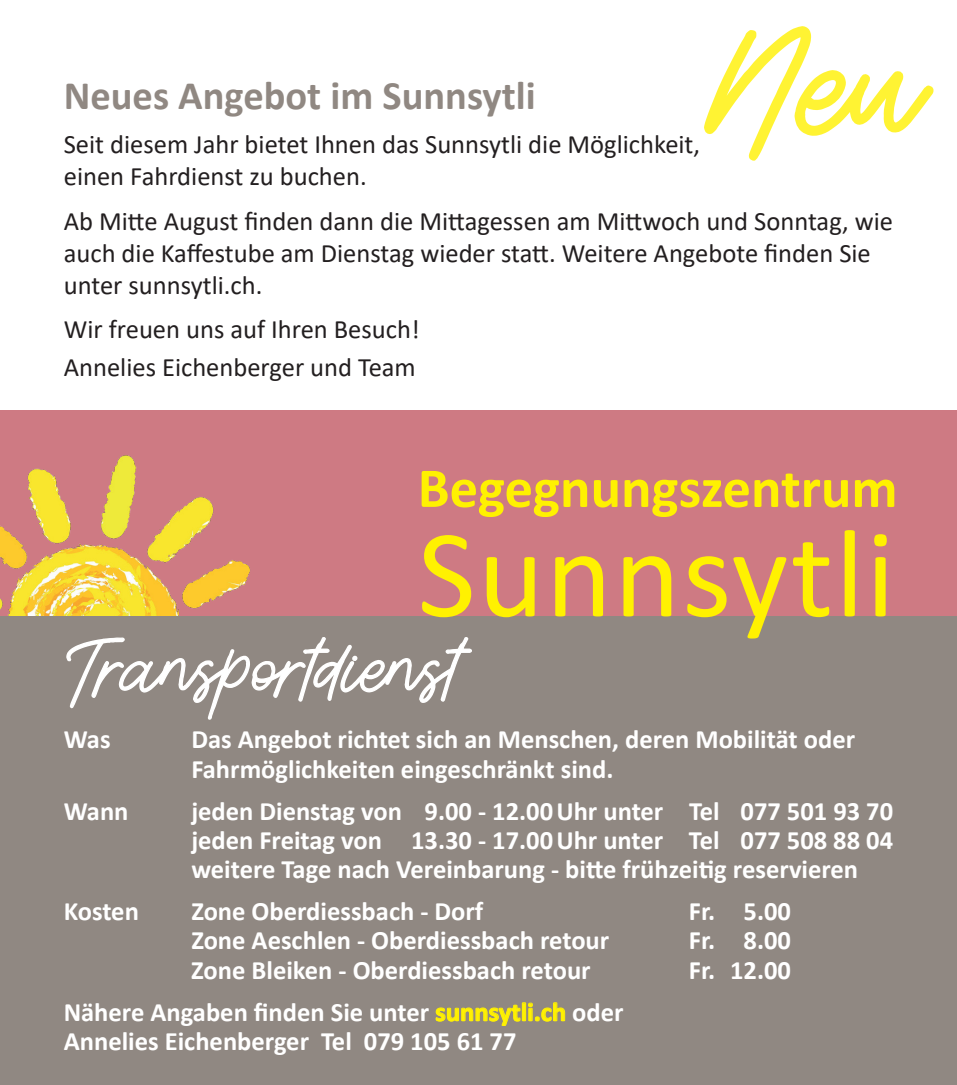
<style>
.page{position:relative;width:957px;height:1085px;background:#fff}
.page>*{position:absolute;margin:0;border:0;box-sizing:border-box;transform-origin:0 0}
.t1{font:126.23px "Calibri";letter-spacing:.015em;color:#fff101}
.t2{font:123.75px "Aesthetik Script";color:#fff101}
.t3{font:63px "Aesthetik Script";color:#fff}
.t4{font:700 56.93px "Calibri";color:#fff101}
.t5{font:700 40.5px "Calibri";color:#908882}
.t6{font:700 26.55px/29.2px "Calibri";color:#fff}
.t7{font:26.55px/44.6px "Calibri";color:#231f20}
.s1{color:#fff101}
</style>
<div class="page">
<div style="left:0;top:615px;width:957px;height:469px;background:#908882"></div>
<div style="left:0;top:410px;width:957px;height:205px;background:#ce7a83"></div>
<img style="left:0;top:455px;width:250px;height:160px">
<svg style="left:66px;top:637px;width:406px;height:83px"></svg>
<svg style="left:436px;top:1002px;width:129px;height:24px"></svg>
<svg style="left:704px;top:26px;width:230px;height:135px"></svg>
<h2 class="t2" style="left:700px;top:1px;width:224px">Neu</h2>
<p class="t7" style="left:64px;top:153px;width:831px">einen Fahrdienst zu buchen.<br>Ab Mitte August finden dann die Mittagessen am Mittwoch und Sonntag, wie</p>
<p class="t7" style="left:64px;top:236px;width:808px;line-height:31.9px">auch die Kaffestube am Dienstag wieder statt. Weitere Angebote finden Sie unter sunnsytli.ch.</p>
<p class="t7" style="left:64px;top:309px;width:357px;line-height:38.2px">Wir freuen uns auf Ihren Besuch!<br>Annelies Eichenberger und Team</p>
<h3 class="t5" style="left:64px;top:66px;width:473px">Neues Angebot im Sunnsytli</h3>
<p class="t7" style="left:64px;top:121px;width:638px">Seit diesem Jahr bietet Ihnen das Sunnsytli die Möglichkeit,</p>
<h3 class="t4" style="left:418px;top:447px;width:481px">Begegnungszentrum</h3>
<h1 class="t1" style="left:418px;top:486px;width:479px">Sunnsytli</h1>
<h3 class="t3" style="left:64px;top:624px;width:397px">Transportdienst</h3>
<p class="t6" style="left:64px;top:724px;width:48px">Was</p>
<p class="t6" style="left:191px;top:724px;width:665px">Das Angebot richtet sich an Menschen, deren Mobilität oder<br>Fahrmöglichkeiten eingeschränkt sind.</p>
<p class="t6" style="left:64px;top:795px;width:66px">Wann</p>
<p class="t6" style="left:191px;top:795px;width:703px;text-align:justify">jeden Dienstag von 9.00 - 12.00 Uhr unter Tel 077 501 93 70 jeden Freitag von 13.30 - 17.00 Uhr unter Tel 077 508 88 04 weitere Tage nach Vereinbarung - bitte frühzeitig reservieren</p>
<p class="t6" style="left:64px;top:896px;width:77px">Kosten</p>
<p class="t6" style="left:191px;top:896px;width:293px">Zone Oberdiessbach - Dorf</p>
<p class="t6" style="left:689px;top:896px;width:104px">Fr. 5.00</p>
<p class="t6" style="left:191px;top:925px;width:419px">Zone Aeschlen - Oberdiessbach retour</p>
<p class="t6" style="left:689px;top:925px;width:104px">Fr. 8.00</p>
<p class="t6" style="left:191px;top:954px;width:401px">Zone Bleiken - Oberdiessbach retour</p>
<p class="t6" style="left:689px;top:954px;width:104px">Fr. 12.00</p>
<p class="t6" style="left:64px;top:996px;width:561px">Nähere Angaben finden Sie unter <span class="s1">sunnsytli.ch</span> oder<br>Annelies Eichenberger Tel 079 105 61 77</p>
</div>
